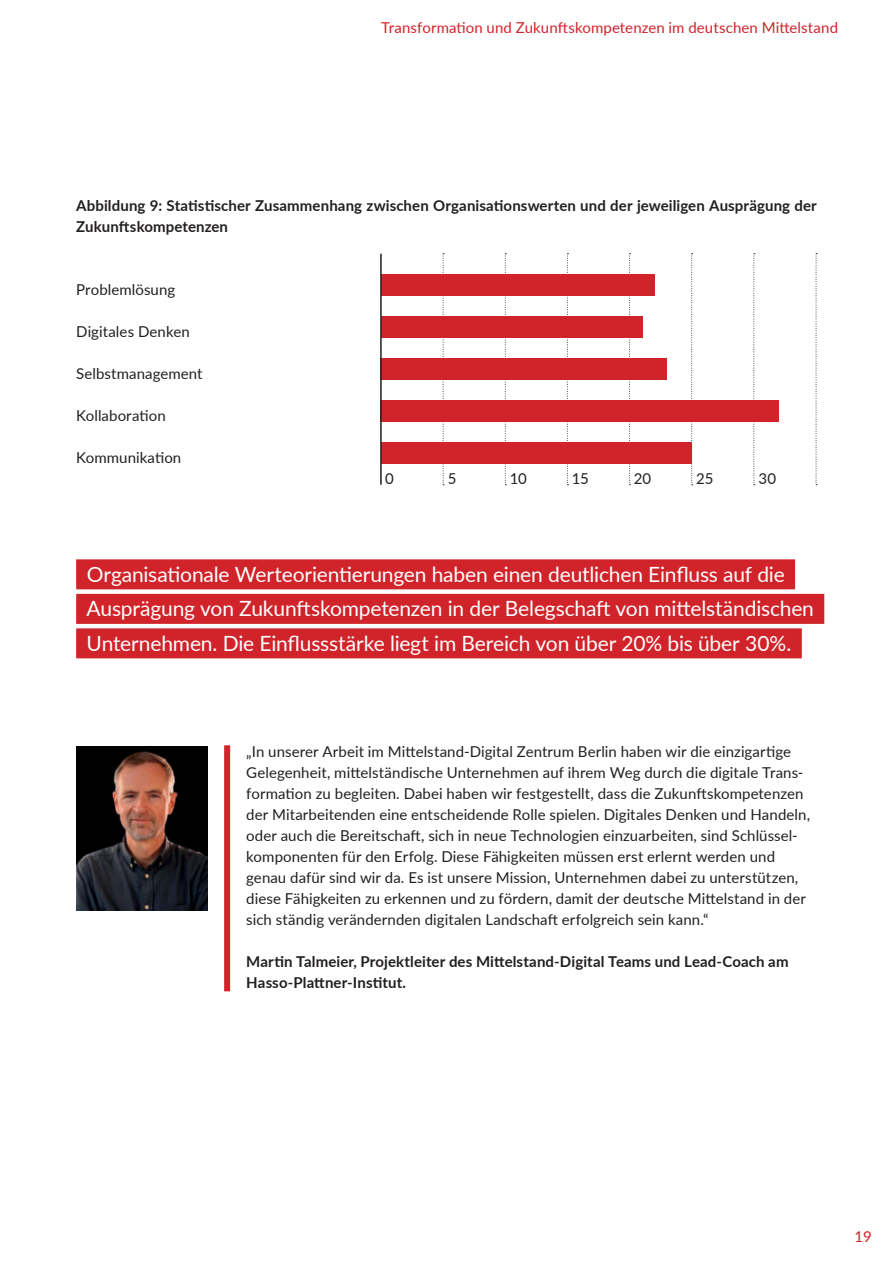
<style>
.page{position:relative;width:893px;height:1263px;background:#fff}
.page>*{position:absolute;margin:0;border:0;box-sizing:border-box;transform-origin:0 0}
.t1{font:21px/34.5px "Lato";letter-spacing:-.01em;color:#fff}
.t2{font:15px/21px "Lato";letter-spacing:.005em;color:#231f20}
.t3{font:700 15px/21px "Lato";letter-spacing:.005em;color:#231f20}
.t4{font:15px "Lato";letter-spacing:.005em;color:#d1232a}
</style>
<div class="page">
<div style="left:76px;top:559px;width:719px;height:30px;background:#d1232a"></div>
<div style="left:76px;top:594px;width:748px;height:30px;background:#d1232a"></div>
<div style="left:76px;top:628px;width:726px;height:30px;background:#d1232a"></div>
<div style="left:224px;top:745px;width:6px;height:246px;background:#d1232a"></div>
<svg style="left:443px;top:253px;width:1px;height:232px"></svg>
<svg style="left:505px;top:253px;width:1px;height:232px"></svg>
<svg style="left:567px;top:253px;width:1px;height:232px"></svg>
<svg style="left:629px;top:253px;width:2px;height:232px"></svg>
<svg style="left:691px;top:253px;width:2px;height:232px"></svg>
<svg style="left:753px;top:253px;width:2px;height:232px"></svg>
<svg style="left:816px;top:253px;width:1px;height:232px"></svg>
<div style="left:381px;top:275px;width:273px;height:21px;background:#d1232a"></div>
<div style="left:381px;top:317px;width:261px;height:21px;background:#d1232a"></div>
<div style="left:381px;top:359px;width:286px;height:21px;background:#d1232a"></div>
<div style="left:381px;top:401px;width:398px;height:21px;background:#d1232a"></div>
<div style="left:381px;top:443px;width:311px;height:21px;background:#d1232a"></div>
<hr style="left:380px;top:254px;width:2px;height:231px;background:#231f20">
<img style="left:76px;top:747px;width:131px;height:163px">
<p class="t4" style="left:381px;top:17px;width:459px">Transformation und Zukunftskompetenzen im deutschen Mittelstand</p>
<p class="t3" style="left:76px;top:195px;width:742px">Abbildung 9: Statistischer Zusammenhang zwischen Organisationswerten und der jeweiligen Ausprägung der<br>Zukunftskompetenzen</p>
<p class="t2" style="left:76px;top:279px;width:101px">Problemlösung</p>
<p class="t2" style="left:76px;top:321px;width:115px">Digitales Denken</p>
<p class="t2" style="left:76px;top:363px;width:128px">Selbstmanagement</p>
<p class="t2" style="left:76px;top:405px;width:91px">Kollaboration</p>
<p class="t2" style="left:76px;top:447px;width:107px">Kommunikation</p>
<p class="t2" style="left:385px;top:468px;width:10px">0</p>
<p class="t2" style="left:448px;top:468px;width:10px">5</p>
<p class="t2" style="left:510px;top:468px;width:18px">10</p>
<p class="t2" style="left:572px;top:468px;width:19px">15</p>
<p class="t2" style="left:634px;top:468px;width:19px">20</p>
<p class="t2" style="left:696px;top:468px;width:19px">25</p>
<p class="t2" style="left:758px;top:468px;width:19px">30</p>
<p class="t1" style="left:87px;top:556px;width:729px">Organisationale Werteorientierungen haben einen deutlichen Einfluss auf die<br>Ausprägung von Zukunftskompetenzen in der Belegschaft von mittelständischen<br>Unternehmen. Die Einflussstärke liegt im Bereich von über 20% bis über 30%.</p>
<p class="t2" style="left:246px;top:741px;width:565px">„In unserer Arbeit im Mittelstand-Digital Zentrum Berlin haben wir die einzigartige Gelegenheit, mittelständische Unternehmen auf ihrem Weg durch die digitale Trans&shy;formation zu begleiten. Dabei haben wir festgestellt, dass die Zukunftskompetenzen der Mitarbeitenden eine entscheidende Rolle spielen. Digitales Denken und Handeln, oder auch die Bereitschaft, sich in neue Technologien einzuarbeiten, sind Schlüssel&shy;komponenten für den Erfolg. Diese Fähigkeiten müssen erst erlernt werden und genau dafür sind wir da. Es ist unsere Mission, Unternehmen dabei zu unterstützen, diese Fähigkeiten zu erkennen und zu fördern, damit der deutsche Mittelstand in der sich ständig verändernden digitalen Landschaft erfolgreich sein kann.“</p>
<p class="t3" style="left:246px;top:951px;width:544px">Martin Talmeier, Projektleiter des Mittelstand-Digital Teams und Lead-Coach am<br>Hasso-Plattner-Institut.</p>
<p class="t4" style="left:854px;top:1225px;width:19px">19</p>
</div>
